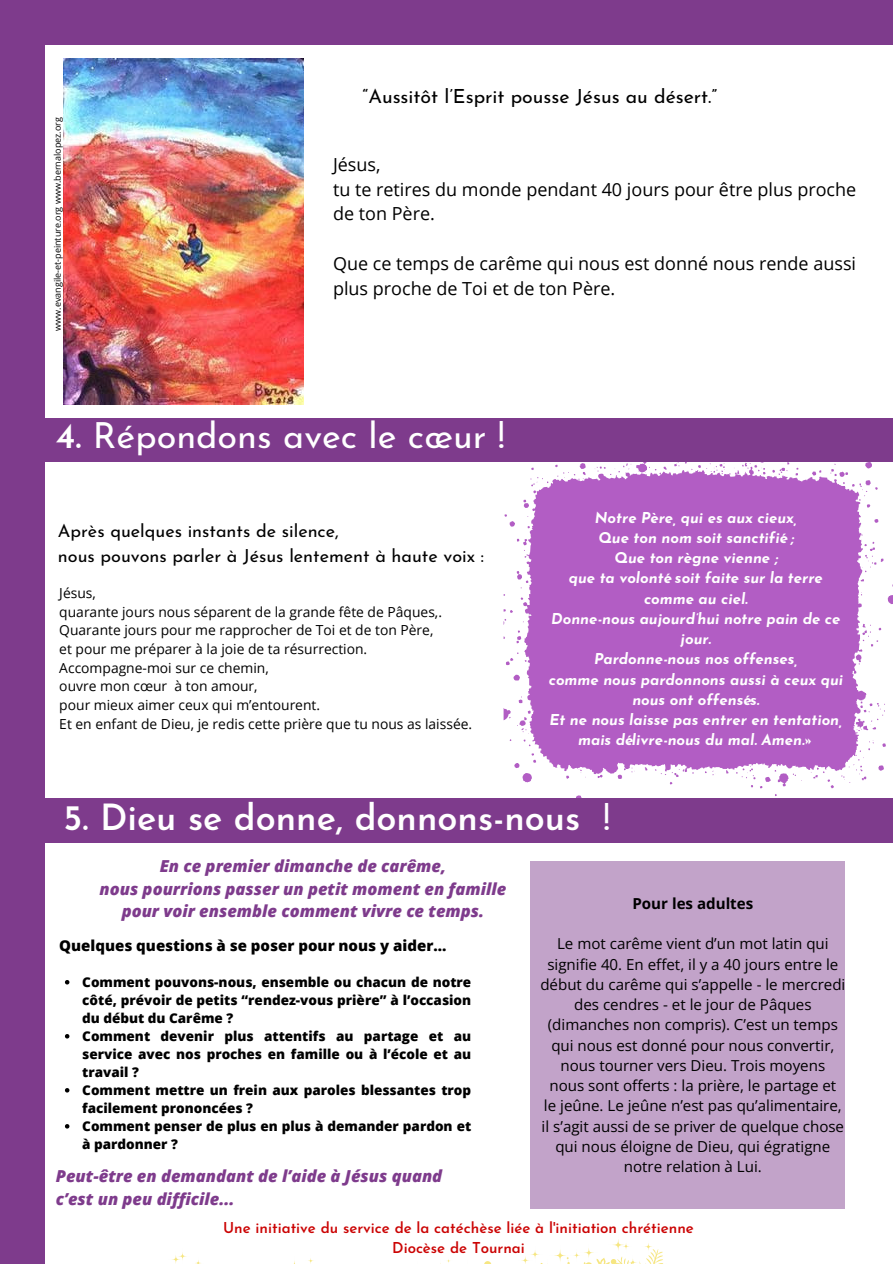
<style>
.page{position:relative;width:893px;height:1264px;background:#fff}
.page>*{position:absolute;margin:0;border:0;box-sizing:border-box;transform-origin:0 0}
.t1{font:600 36px "Josefin Sans";color:#fff}
.t2{font:36px "Josefin Sans";color:#fff}
.t3{font:19.5px "Josefin Sans";color:#000}
.t4{font:18px/24.8px "Open Sans";color:#000}
.t5{font:18px/24.8px "Josefin Sans";color:#000}
.t6{font:italic 800 16.5px/22.5px "Open Sans";color:#7e3b8c;text-align:center}
.t7{font:15.15px/20.2px "Open Sans";color:#000;text-align:center}
.t8{font:700 15.15px "Open Sans";color:#000}
.t9{font:italic 700 15px/20.2px "Josefin Sans";color:#fff;text-align:center}
.t10{font:600 15px/20.2px "Josefin Sans";color:#cb0303;text-align:center}
.t11{font:800 15px "Open Sans";color:#000}
.t12{font:13.8px/18.8px "Open Sans";color:#000}
.t13{font:800 13.5px/18px "Open Sans";color:#000;text-align:justify}
.t14{font:9px "Open Sans";color:#000}
.s1{font-weight:600}
</style>
<div class="page">
<div style="left:0;top:0;width:44px;height:1263px;background:#7e3b8c"></div>
<svg style="left:503px;top:461px;width:389px;height:337px;fill:#b25dc4"></svg>
<div style="left:35px;top:418px;width:857px;height:43px;background:#7e3b8c"></div>
<div style="left:17px;top:798px;width:875px;height:44px;background:#7e3b8c"></div>
<svg style="left:608px;top:1234px;width:20px;height:20px"></svg>
<svg style="left:172px;top:1245px;width:491px;height:18px"></svg>
<div style="left:530px;top:861px;width:314px;height:347px;background:#c2a3c9"></div>
<svg style="left:65px;top:980px;width:4px;height:4px"></svg>
<svg style="left:65px;top:1034px;width:4px;height:4px"></svg>
<svg style="left:65px;top:1088px;width:4px;height:4px"></svg>
<svg style="left:65px;top:1124px;width:4px;height:4px"></svg>
<div style="left:29px;top:0;width:863px;height:44px;background:#7e3b8c"></div>
<img style="left:63px;top:58px;width:241px;height:347px">
<h5 class="t14" style="left:51px;top:331px;width:215px;rotate:-90deg">www.evangile-et-peinture.org www.bernalopez.org</h5>
<h3 class="t3" style="left:362px;top:88px;width:356px">“Aussitôt l’Esprit pousse Jésus au désert.”</h3>
<h3 class="t4" style="left:333px;top:151px;width:49px">Jésus,</h3>
<p class="t4" style="left:333px;top:176px;width:525px">tu te retires du monde pendant 40 jours pour être plus proche de ton Père.</p>
<p class="t4" style="left:333px;top:250px;width:524px">Que ce temps de carême qui nous est donné nous rende aussi plus proche de Toi et de ton Père.</p>
<p class="t2" style="left:56px;top:421px;width:450px"><span class="s1">4.</span> Répondons avec le cœur !</p>
<h5 class="t5" style="left:58px;top:520px;width:427px">Après quelques instants de silence,<br>nous pouvons parler à Jésus lentement à haute voix :</h5>
<h2 class="t12" style="left:59px;top:583px;width:414px">Jésus,<br>quarante jours nous séparent de la grande fête de Pâques,.<br>Quarante jours pour me rapprocher de Toi et de ton Père,<br>et pour me préparer à la joie de ta résurrection.<br>Accompagne-moi sur ce chemin,<br>ouvre mon cœur à ton amour,<br>pour mieux aimer ceux qui m’entourent.<br>Et en enfant de Dieu, je redis cette prière que tu nous as laissée.</h2>
<h1 class="t9" style="left:548px;top:508px;width:296px">Notre Père, qui es aux cieux,<br>Que ton nom soit sanctifié ;<br>Que ton règne vienne ;<br>que ta volonté soit faite sur la terre comme au ciel.<br>Donne-nous aujourd’hui notre pain de ce jour.<br>Pardonne-nous nos offenses,<br>comme nous pardonnons aussi à ceux qui nous ont offensés.</h1>
<p class="t9" style="left:549px;top:711px;width:294px">Et ne nous laisse pas entrer en tentation, mais délivre-nous du mal. Amen.»</p>
<h2 class="t1" style="left:64px;top:803px;width:518px">5. Dieu se donne, donnons-nous</h2>
<h2 class="t2" style="left:603px;top:803px;width:9px">!</h2>
<h1 class="t6" style="left:99px;top:854px;width:408px">En ce premier dimanche de carême,<br>nous pourrions passer un petit moment en famille pour voir ensemble comment vivre ce temps.</h1>
<h1 class="t11" style="left:59px;top:934px;width:388px">Quelques questions à se poser pour nous y aider…</h1>
<p class="t13" style="left:82px;top:972px;width:390px">Comment pouvons-nous, ensemble ou chacun de notre côté, prévoir de petits “rendez-vous prière” à l’occasion du début du Carême ?</p>
<h3 class="t13" style="left:82px;top:1026px;width:390px">Comment devenir plus attentifs au partage et au service avec nos proches en famille ou à l’école et au travail ?</h3>
<h2 class="t13" style="left:82px;top:1080px;width:390px">Comment mettre un frein aux paroles blessantes trop facilement prononcées ?</h2>
<h5 class="t13" style="left:82px;top:1116px;width:390px">Comment penser de plus en plus à demander pardon et à pardonner ?</h5>
<h3 class="t6" style="left:56px;top:1164px;width:388px;text-align:left">Peut-être en demandant de l’aide à Jésus quand c’est un peu difficile...</h3>
<h3 class="t8" style="left:632px;top:892px;width:122px">Pour les adultes</h3>
<h4 class="t7" style="left:540px;top:933px;width:306px">Le mot carême vient d’un mot latin qui signifie 40. En effet, il y a 40 jours entre le début du carême qui s’appelle - le mercredi des cendres - et le jour de Pâques (dimanches non compris). C’est un temps qui nous est donné pour nous convertir, nous tourner vers Dieu. Trois moyens<br>nous sont offerts : la prière, le partage et<br>le jeûne. Le jeûne n’est pas qu’alimentaire, il s’agit aussi de se priver de quelque chose qui nous éloigne de Dieu, qui égratigne</h4>
<h3 class="t7" style="left:623px;top:1156px;width:139px">notre relation à Lui.</h3>
<h2 class="t10" style="left:223px;top:1219px;width:472px">Une initiative du service de la catéchèse liée à l'initiation chrétienne<br>Diocèse de Tournai</h2>
</div>
